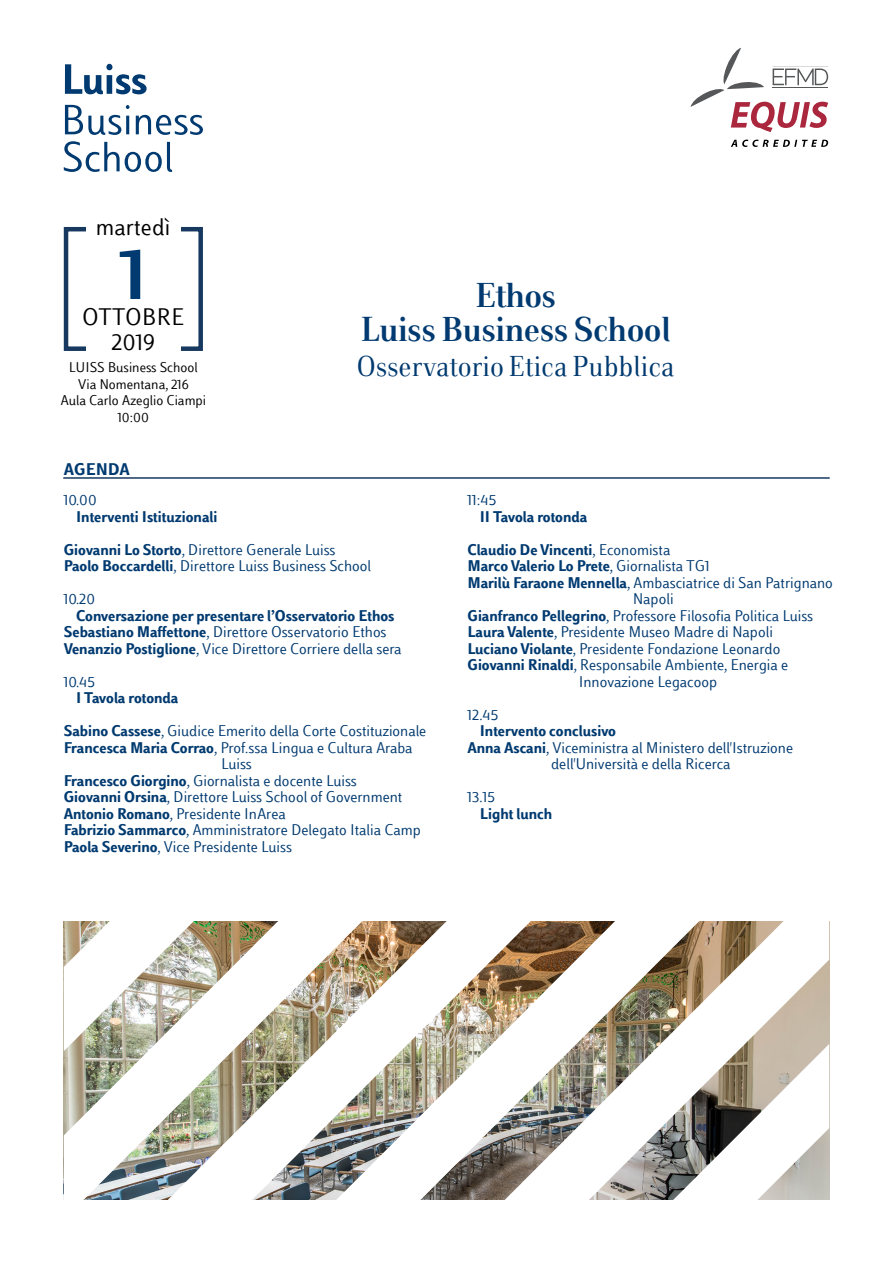
<style>
.page{position:relative;width:893px;height:1263px;background:#fff}
.page>*{position:absolute;margin:0;border:0;box-sizing:border-box;transform-origin:0 0}
.t1{font:700 73.5px "Luiss Sans";color:#003a70}
.t2{font:700 36px "Luiss Serif";color:#003a70}
.t3{font:30px "Luiss Serif";color:#003a70}
.t4{font:25.5px "Luiss Sans";color:#000}
.t5{font:700 18px "Luiss Sans";color:#003a70}
.t6{font:16.5px/16.5px "Luiss Sans";color:#003a70;text-align:center}
.t7{font:700 16.5px "Luiss Sans";color:#003a70}
.t8{font:15px "Luiss Sans";color:#000}
.s1{font-weight:700}
.s2{font-weight:400}
</style>
<div class="page">
<svg style="left:65px;top:64px;width:82px;height:30px"></svg>
<svg style="left:65px;top:105px;width:65px;height:30px"></svg>
<hr style="left:126px;top:116px;width:3px;height:18px;background:#003a70">
<svg style="left:136px;top:115px;width:67px;height:20px"></svg>
<svg style="left:64px;top:141px;width:108px;height:31px"></svg>
<svg style="left:731px;top:140px;width:97px;height:7px"></svg>
<svg style="left:690px;top:48px;width:138px;height:84px"></svg>
<hr style="left:773px;top:87px;width:55px;height:1px;background:#555759">
<img style="left:64px;top:921px;width:97px;height:279px">
<img style="left:161px;top:936px;width:18px;height:264px">
<img style="left:179px;top:921px;width:84px;height:279px">
<img style="left:263px;top:921px;width:566px;height:279px">
<hr style="left:64px;top:477px;width:765px;height:2px;background:#173960">
<div style="left:64px;top:227px;width:139px;height:124px;border:4px solid #173960"></div>
<div style="left:87px;top:224px;width:94px;height:148px;background:#fff"></div>
<p class="t4" style="left:96px;top:212px;width:76px">martedì</p>
<p class="t1" style="left:121px;top:230px;width:27px">1</p>
<p class="t4" style="left:82px;top:302px;width:104px">OTTOBRE</p>
<p class="t4" style="left:112px;top:327px;width:45px">2019</p>
<p class="t8" style="left:69px;top:359px;width:130px">LUISS Business School</p>
<p class="t8" style="left:78px;top:375px;width:112px">Via Nomentana, 216</p>
<p class="t8" style="left:61px;top:392px;width:147px">Aula Carlo Azeglio Ciampi</p>
<p class="t8" style="left:118px;top:408px;width:33px">10:00</p>
<p class="t5" style="left:64px;top:458px;width:68px">AGENDA</p>
<p class="t2" style="left:476px;top:274px;width:82px">Ethos</p>
<p class="t2" style="left:361px;top:308px;width:311px">Luiss Business School</p>
<p class="t3" style="left:357px;top:349px;width:320px">Osservatorio Etica Pubblica</p>
<p class="t6" style="left:64px;top:492px;width:34px">10.00</p>
<p class="t7" style="left:76px;top:506px;width:143px">Interventi Istituzionali</p>
<p class="t6" style="left:64px;top:541px;width:273px"><span class="s1">Giovanni Lo Storto</span>, Direttore Generale Luiss</p>
<p class="t6" style="left:64px;top:558px;width:309px"><span class="s1">Paolo Boccardelli</span>, Direttore Luiss Business School</p>
<p class="t6" style="left:64px;top:591px;width:33px">10.20</p>
<p class="t7" style="left:76px;top:605px;width:320px">Conversazione per presentare l’Osservatorio Ethos</p>
<p class="t6" style="left:64px;top:624px;width:324px"><span class="s1">Sebastiano Maffettone</span>, Direttore Osservatorio Ethos</p>
<p class="t6" style="left:64px;top:640px;width:339px"><span class="s1">Venanzio Postiglione</span>, Vice Direttore Corriere della sera</p>
<p class="t6" style="left:64px;top:673px;width:33px">10.45</p>
<p class="t7" style="left:76px;top:688px;width:104px">I Tavola rotonda</p>
<p class="t6" style="left:64px;top:723px;width:364px"><span class="s1">Sabino Cassese</span>, Giudice Emerito della Corte Costituzionale</p>
<p class="t6" style="left:64px;top:739px;width:350px"><span class="s1">Francesca Maria Corrao</span>, Prof.ssa Lingua e Cultura Araba<br>Luiss</p>
<p class="t6" style="left:64px;top:772px;width:295px"><span class="s1">Francesco Giorgino</span>, Giornalista e docente Luiss</p>
<p class="t6" style="left:64px;top:789px;width:340px"><span class="s1">Giovanni Orsina</span>, Direttore Luiss School of Government</p>
<p class="t6" style="left:64px;top:805px;width:223px"><span class="s1">Antonio Romano</span>, Presidente InArea</p>
<p class="t6" style="left:64px;top:822px;width:359px"><span class="s1">Fabrizio Sammarco</span>, Amministratore Delegato Italia Camp</p>
<p class="t6" style="left:64px;top:838px;width:230px"><span class="s1">Paola Severino</span>, Vice Presidente Luiss</p>
<p class="t6" style="left:467px;top:492px;width:30px">11:45</p>
<p class="t7" style="left:480px;top:506px;width:109px">II Tavola rotonda</p>
<p class="t7" style="left:467px;top:539px;width:204px">Claudio De Vincenti<span class="s2">, Economista</span></p>
<p class="t7" style="left:467px;top:556px;width:244px">Marco Valerio Lo Prete<span class="s2">, Giornalista TG1</span></p>
<p class="t6" style="left:467px;top:574px;width:367px"><span class="s1">Marilù Faraone Mennella</span>, Ambasciatrice di San Patrignano<br>Napoli</p>
<p class="t6" style="left:467px;top:607px;width:347px"><span class="s1">Gianfranco Pellegrino</span>, Professore Filosofia Politica Luiss</p>
<p class="t6" style="left:467px;top:624px;width:307px"><span class="s1">Laura Valente</span>, Presidente Museo Madre di Napoli</p>
<p class="t6" style="left:467px;top:640px;width:314px"><span class="s1">Luciano Violante</span>, Presidente Fondazione Leonardo</p>
<p class="t6" style="left:579px;top:657px;width:211px;text-align:left;text-indent:-111px"><span class="s1">Giovanni Rinaldi</span>, Responsabile Ambiente, Energia e<br>Innovazione Legacoop</p>
<p class="t6" style="left:467px;top:706px;width:32px">12.45</p>
<p class="t7" style="left:480px;top:721px;width:138px">Intervento conclusivo</p>
<p class="t6" style="left:551px;top:739px;width:243px;text-align:left;text-indent:-84px"><span class="s1">Anna Ascani</span>, Viceministra al Ministero dell'Istruzione dell'Università e della Ricerca</p>
<p class="t6" style="left:467px;top:789px;width:29px">13.15</p>
<p class="t7" style="left:480px;top:803px;width:74px">Light lunch</p>
</div>
